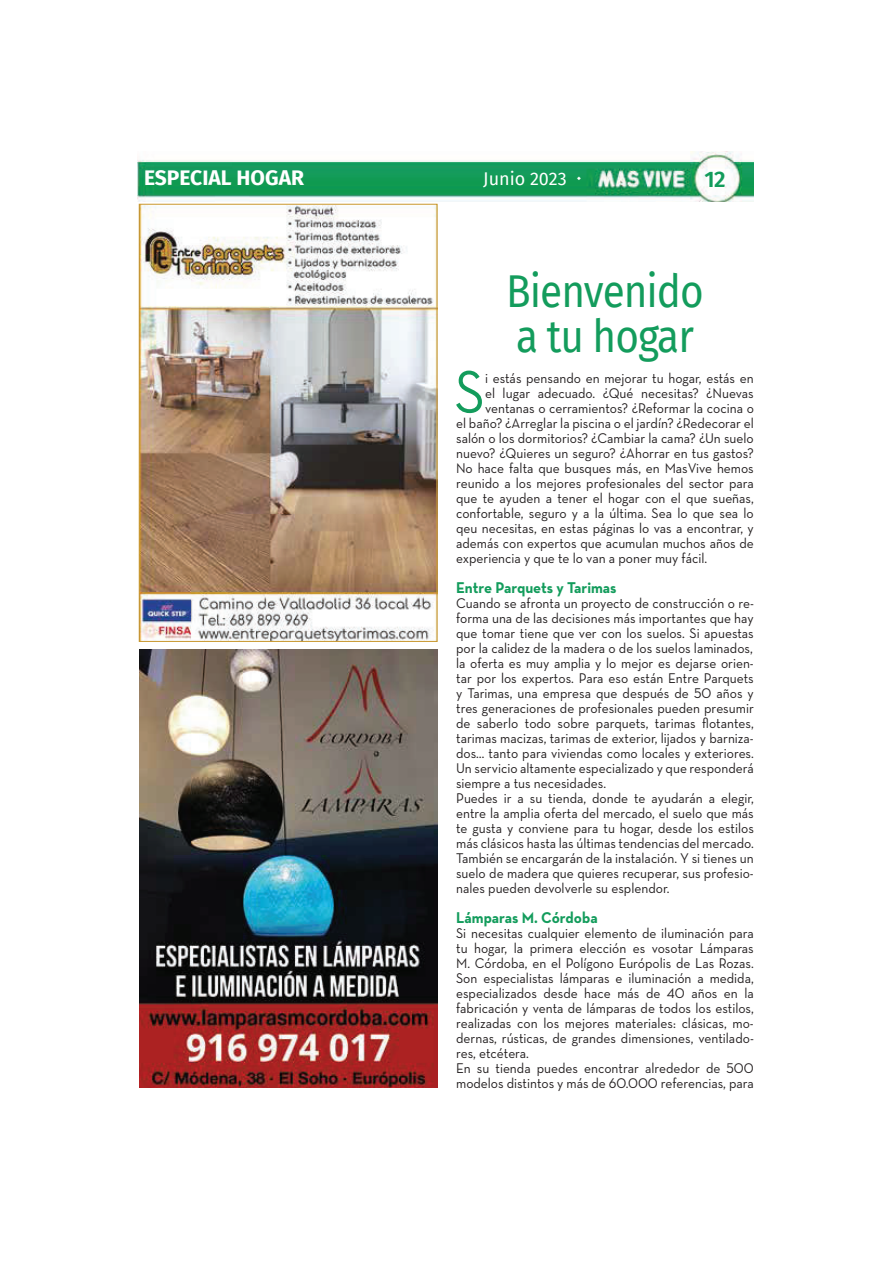
<style>
.page{position:relative;width:893px;height:1263px;background:#fff}
.page>*{position:absolute;margin:0;border:0;box-sizing:border-box;transform-origin:0 0}
.t1{font:61.05px "Neutra Text";color:#139c5c;scale:.94 1}
.t2{font:45px/45px "Fira Sans";letter-spacing:-.025em;color:#139c5c;scale:.9 1}
.t3{font:600 22.5px "Fira Sans";color:#139c5c}
.t4{font:700 21px "Fira Sans";color:#fff}
.t5{font:18px "Fira Sans";color:#fff}
.t6{font:700 15.9px "Neutra Text";color:#139c5c;scale:.94 1}
.t7{font:14.25px/15px "Neutra Text";color:#231f20;scale:.94 1}
.s1{font-family:"Fedra Sans Pro";font-size:27px}
.s2{font-family:"Neutra Text Book Alt"}
</style>
<div class="page">
<img style="left:141px;top:206px;width:294px;height:434px">
<div style="left:139px;top:204px;width:298px;height:438px;border:1px solid #c99931"></div>
<img style="left:140px;top:650px;width:297px;height:438px">
<img style="left:137px;top:152px;width:617px;height:50px">
<h3 class="t4" style="left:144px;top:165px;width:161px">ESPECIAL HOGAR</h3>
<p class="t5" style="left:483px;top:168px;width:100px">Junio 2023 <span class="s1">·</span></p>
<h3 class="t3" style="left:704px;top:166px;width:23px">12</h3>
<h2 class="t2" style="left:506px;top:270px;width:221px">Bienvenido a tu hogar</h2>
<h1 class="t1" style="left:454px;top:369px;width:34px">S</h1>
<p class="t7" style="left:485px;top:372px;width:287px">i estás pensando en mejorar tu hogar, estás en</p>
<p class="t7" style="left:485px;top:387px;width:287px">el lugar adecuado. ¿Qué necesitas? ¿Nuevas</p>
<p class="t7" style="left:485px;top:402px;width:287px">ventanas o cerramientos? ¿Reformar la cocina o</p>
<p class="t7" style="left:456px;top:417px;width:318px">el baño? ¿Arreglar la piscina o el jardín? ¿Redecorar el</p>
<p class="t7" style="left:456px;top:432px;width:318px">salón o los dormitorios? ¿Cambiar la cama? ¿Un suelo</p>
<p class="t7" style="left:456px;top:447px;width:318px">nuevo? ¿Quieres un seguro? ¿Ahorrar en tus gastos?</p>
<p class="t7" style="left:456px;top:462px;width:318px">No hace falta que busques más, en MasVive hemos</p>
<p class="t7" style="left:456px;top:477px;width:318px">reunido a los mejores profesionales del sector para</p>
<p class="t7" style="left:456px;top:492px;width:318px">que te ayuden a tener el hogar con el que sueñas,</p>
<p class="t7" style="left:456px;top:507px;width:318px">confortable, seguro y a la última. Sea lo que sea lo</p>
<p class="t7" style="left:456px;top:522px;width:318px">qeu necesitas, en estas páginas lo vas a encontrar, y</p>
<p class="t7" style="left:456px;top:537px;width:318px">además con expertos que acumulan muchos años de</p>
<p class="t7" style="left:456px;top:552px;width:269px">experiencia y que te lo van a poner muy fácil.</p>
<p class="t6" style="left:456px;top:581px;width:172px">Entre Parquets y Tarimas</p>
<p class="t7" style="left:456px;top:597px;width:318px">Cuando se afronta un proyecto de construcción o re&shy;forma una de las decisiones más importantes que hay que tomar tiene que ver con los suelos. Si apuestas por la calidez de la madera o de los suelos laminados, la oferta es muy amplia y lo mejor es dejarse orien&shy;tar por los expertos. Para eso están Entre Parquets y Tarimas, una empresa que después de <span class="s2">50</span> años y tres generaciones de profesionales pueden presumir de saberlo todo sobre parquets, tarimas flotantes, tarimas macizas, tarimas de exterior, lijados y barniza&shy;dos… tanto para viviendas como locales y exteriores.<br>Un servicio altamente especializado y que responderá siempre a tus necesidades.<br>Puedes ir a su tienda, donde te ayudarán a elegir, entre la amplia oferta del mercado, el suelo que más te gusta y conviene para tu hogar, desde los estilos más clásicos hasta las últimas tendencias del mercado.<br>También se encargarán de la instalación. Y si tienes un suelo de madera que quieres recuperar, sus profesio&shy;nales pueden devolverle su esplendor.</p>
<p class="t6" style="left:456px;top:911px;width:152px">Lámparas M. Córdoba</p>
<p class="t7" style="left:456px;top:927px;width:318px">Si necesitas cualquier elemento de iluminación para tu hogar, la primera elección es vosotar Lámparas M. Córdoba, en el Polígono Európolis de Las Rozas.<br>Son especialistas lámparas e iluminación a medida, especializados desde hace más de <span class="s2">40</span> años en la fabricación y venta de lámparas de todos los estilos, realizadas con los mejores materiales: clásicas, mo&shy;dernas, rústicas, de grandes dimensiones, ventilado&shy;res, etcétera.<br>En su tienda puedes encontrar alrededor de <span class="s2">500 </span>modelos distintos y más de <span class="s2">60.000</span> referencias, para</p>
</div>
